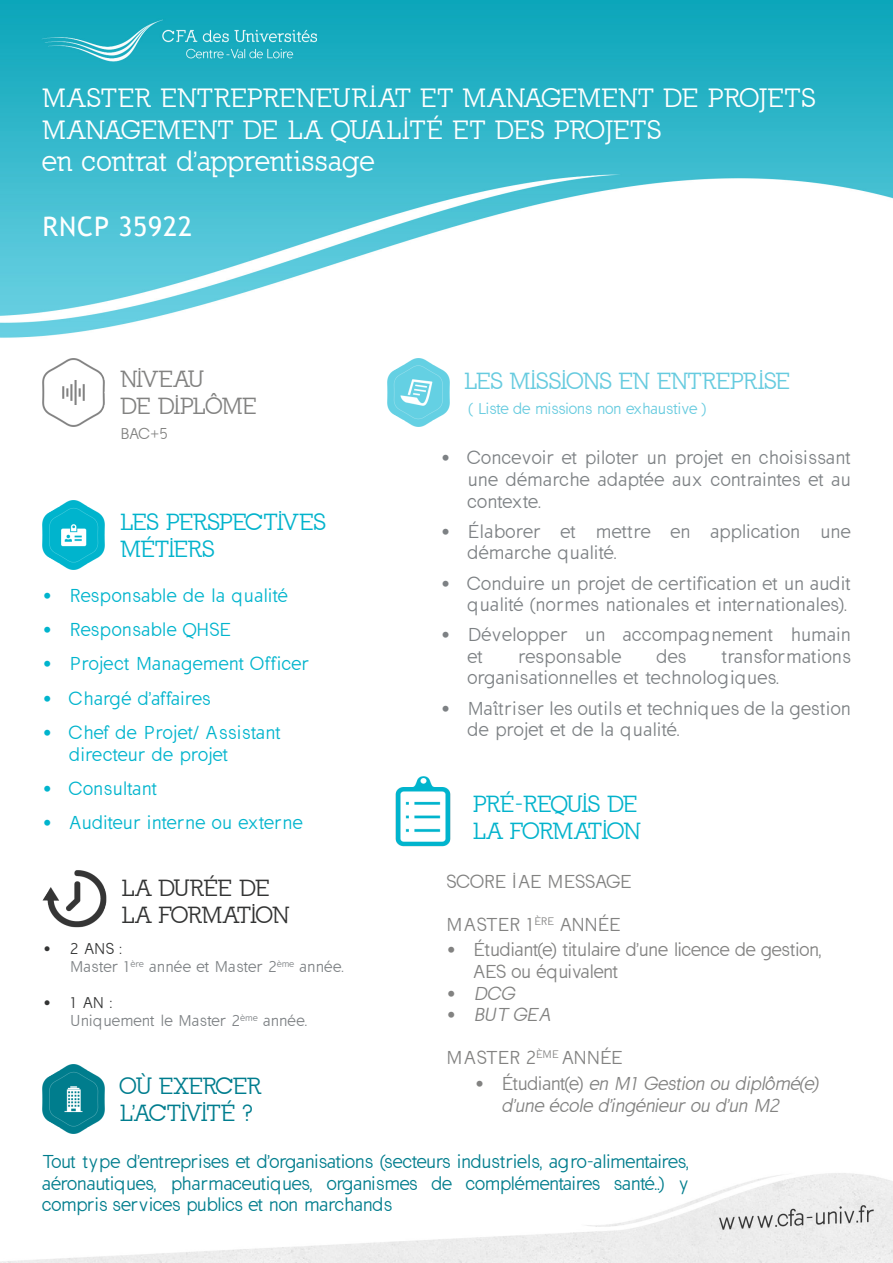
<style>
.page{position:relative;width:893px;height:1263px;background:#fff}
.page>*{position:absolute;margin:0;border:0;box-sizing:border-box;transform-origin:0 0}
.t1{font:27px "California";letter-spacing:.03em;color:#fff}
.t2{font:27px "Trebuchet MS";letter-spacing:.03em;color:#fff}
.t3{font:25.5px "California";letter-spacing:.03em;color:#fff}
.t4{font:22.5px "California";color:#03b3cc}
.t5{font:22.5px "California";color:#67cbdf}
.t6{font:22.5px/27px "California";color:#007d8e}
.t7{font:22.5px "California";color:#333434}
.t8{font:22.5px "California";color:#828281}
.t9{font:18px/21.6px "California Sans";letter-spacing:.03em;color:#7d8184}
.t10{font:18px/21.6px "California Sans";color:#007d8d;text-align:justify}
.t11{font:18px/21.6px "California Sans";letter-spacing:.055em;color:#7d8184}
.t12{font:18px/21.6px "California Sans";letter-spacing:.03em;color:#00b4cd}
.t13{font:italic 18px/21.6px "California Sans";color:#828281;text-align:center}
.t14{font:18px/21.6px "California Sans";color:#828281}
.t15{font:18px "California Sans";letter-spacing:.055em;color:#00b4cd}
.t16{font:18px "California Sans";letter-spacing:.02em;color:#828281}
.t17{font:15px "California Sans";letter-spacing:.03em;color:#7d8184}
.t18{font:15px "California Sans";letter-spacing:.025em;color:#67cbdf}
.t19{font:15px "California Sans";color:#333434}
.t20{font:15px "California Sans";color:#828281}
.s1{font-style:normal}
</style>
<div class="page">
<img style="left:0;top:0;width:893px;height:1263px">
<img style="left:43px;top:358px;width:62px;height:69px">
<img style="left:43px;top:500px;width:62px;height:69px">
<img style="left:43px;top:1064px;width:62px;height:69px">
<img style="left:387px;top:358px;width:62px;height:69px">
<img style="left:43px;top:870px;width:64px;height:62px">
<img style="left:387px;top:774px;width:71px;height:74px">
<p class="t3" style="left:43px;top:83px;width:774px">MASTER ENTREPRENEURI AT ET MANAGEMENT DE PROJETS</p>
<p class="t3" style="left:43px;top:115px;width:620px">MANAGEMENT DE LA QUALITÉ ET DES PROJETS</p>
<p class="t1" style="left:43px;top:146px;width:333px">en contrat d'apprentissage</p>
<p class="t2" style="left:43px;top:211px;width:151px">RNCP 35922</p>
<p class="t8" style="left:120px;top:366px;width:85px">NIVEAU</p>
<p class="t8" style="left:120px;top:393px;width:138px">DE DIPLÔME</p>
<p class="t20" style="left:120px;top:425px;width:49px">BAC+5</p>
<p class="t4" style="left:120px;top:509px;width:206px">LES PERSPECTIVES</p>
<p class="t4" style="left:120px;top:536px;width:95px">MÉTIERS</p>
<p class="t15" style="left:43px;top:585px;width:246px">• Responsable de la qualité</p>
<p class="t12" style="left:43px;top:619px;width:190px">• Responsable QHSE</p>
<p class="t15" style="left:43px;top:653px;width:268px">• Project Management Officer</p>
<p class="t12" style="left:43px;top:688px;width:169px">• Chargé d'affaires</p>
<p class="t12" style="left:70px;top:722px;width:212px;text-indent:-27px">• Chef de Projet/ Assistant directeur de projet</p>
<p class="t12" style="left:43px;top:778px;width:116px">• Consultant</p>
<p class="t12" style="left:43px;top:812px;width:261px">• Auditeur interne ou externe</p>
<p class="t7" style="left:122px;top:875px;width:149px">LA DURÉE DE</p>
<p class="t7" style="left:122px;top:902px;width:169px">LA FORMATION</p>
<p class="t19" style="left:43px;top:940px;width:80px">• 2 ANS :</p>
<p class="t17" style="left:70px;top:958px;width:275px">Master 1<sup>ère</sup> année et Master 2<sup>ème</sup> année.</p>
<p class="t19" style="left:43px;top:994px;width:70px">• 1 AN :</p>
<p class="t17" style="left:70px;top:1012px;width:238px">Uniquement le Master 2<sup>ème</sup> année.</p>
<p class="t6" style="left:120px;top:1072px;width:142px">OÙ EXERCER<br>L'ACTIVITÉ ?</p>
<p class="t5" style="left:464px;top:368px;width:327px">LES MISSIONS EN ENTREPRISE</p>
<p class="t18" style="left:469px;top:400px;width:239px">( Liste de missions non exhaustive )</p>
<p class="t9" style="left:468px;top:447px;width:384px;text-align:justify;text-indent:-27px">• Concevoir et piloter un projet en choisissant une démarche adaptée aux contraintes et au contexte.</p>
<p class="t9" style="left:468px;top:521px;width:384px;text-indent:-27px">• Élaborer et mettre en application une démarche qualité.</p>
<p class="t9" style="left:441px;top:572px;width:411px;text-align:right">• Conduire un projet de certification et un audit qualité (normes nationales et internationales).</p>
<p class="t9" style="left:468px;top:624px;width:384px;text-indent:-27px">• Développer un accompagnement humain et</p>
<p class="t11" style="left:468px;top:646px;width:384px;text-indent:254px">transformations organisationnelles et technologiques.</p>
<p class="t11" style="left:468px;top:697px;width:384px;text-indent:-27px">• Maîtriser les outils et techniques de la gestion de projet et de la qualité.</p>
<p class="t11" style="left:518px;top:646px;width:104px">responsable</p>
<p class="t9" style="left:657px;top:646px;width:31px">des</p>
<p class="t4" style="left:473px;top:791px;width:166px">PRÉ-REQUIS DE</p>
<p class="t4" style="left:473px;top:818px;width:169px">LA FORMATION</p>
<p class="t14" style="left:446px;top:871px;width:186px">SCORE I AE MESSAGE</p>
<p class="t16" style="left:446px;top:914px;width:175px">MASTER 1<sup>ÈRE</sup> ANNÉE</p>
<p class="t14" style="left:473px;top:939px;width:350px;text-indent:-27px">• Étudiant(e) titulaire d'une licence de gestion,<br>AES ou équivalent</p>
<p class="t13" style="left:446px;top:982px;width:73px"><span class="s1">•</span> DCG</p>
<p class="t13" style="left:446px;top:1004px;width:109px"><span class="s1">•</span> BUT GEA</p>
<p class="t16" style="left:446px;top:1047px;width:177px">MASTER 2<sup>ÈME</sup> ANNÉE</p>
<p class="t13" style="left:475px;top:1073px;width:344px"><span class="s1">• É t u d i a n t (e)</span> en M1 Gestion ou diplômé(e) d'une école d'ingénieur ou d'un M2</p>
<p class="t10" style="left:43px;top:1151px;width:648px">Tout type d'entreprises et d'organisations (secteurs industriels, agro-alimentaires, aéronautiques, pharmaceutiques, organismes de complémentaires santé..) y compris services publics et non marchands</p>
</div>
